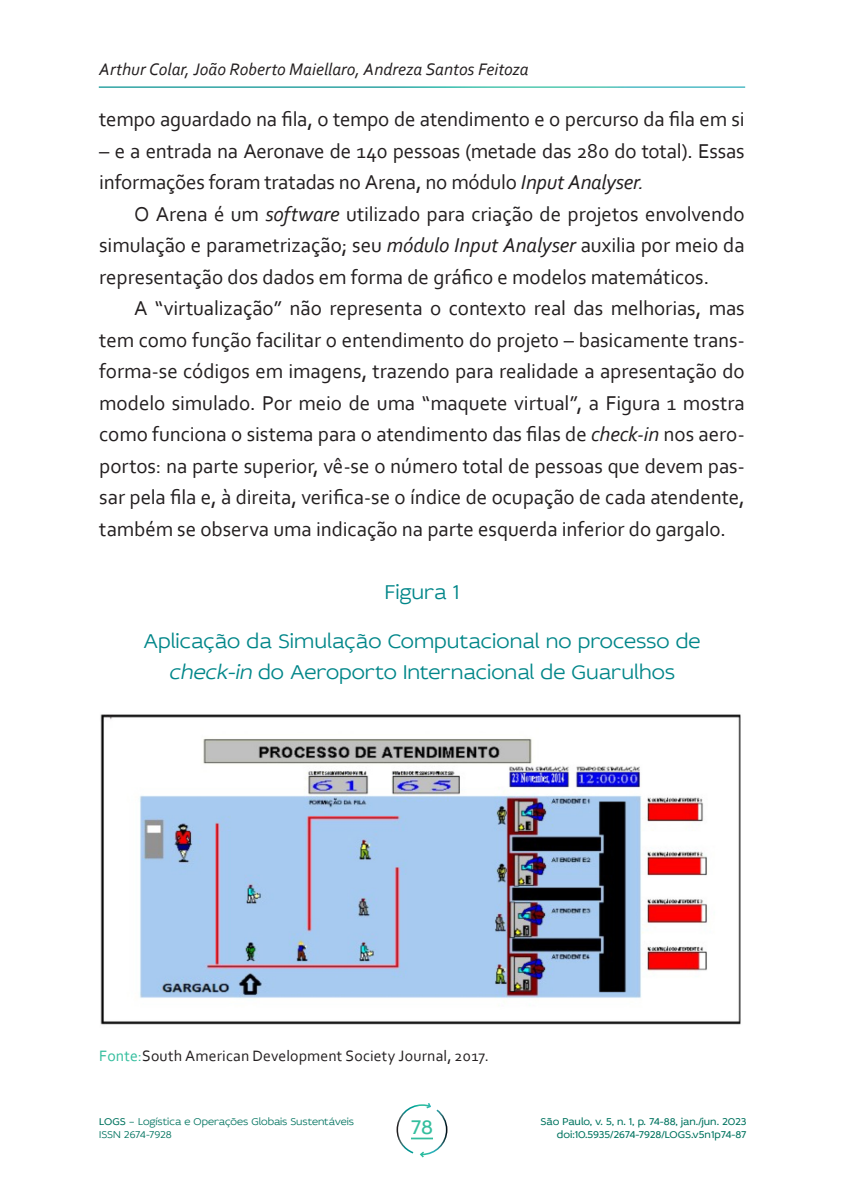
<style>
.page{position:relative;width:844px;height:1191px;background:#fff}
.page>*{position:absolute;margin:0;border:0;box-sizing:border-box;transform-origin:0 0}
.ARTIGO_texto_com_recuo{font:21px/31.5px "Corbel";letter-spacing:-.01em;color:#231f20;text-align:justify}
.TABELA_Legenda{font:300 21px/31.5px "Idealist Sans";color:#008689;text-align:center}
.t1{font:21px "Idealist Sans";color:#34be9e}
.t2{font:italic 17.5px "Corbel";color:#231f20}
.TABELA_fonte{font:15.75px "Corbel";letter-spacing:.01em;color:#231f20}
.t3{font:10.5px/12.6px "Idealist Sans";color:#01735f;text-align:right}
.t4{font:300 10.5px/12.6px "Idealist Sans";letter-spacing:-.005em;color:#01735f}
.s1{font-style:italic}
.s2{color:#34be9e}
.s3{font-weight:400}
</style>
<div class="page">
<svg style="left:396px;top:1103px;width:51px;height:54px"></svg>
<hr style="left:411px;top:1137px;width:22px;height:2px;background:#34be9e">
<img style="left:100px;top:714px;width:641px;height:311px">
<p class="t2" style="left:99px;top:58px;width:431px">Arthur Colar, João Roberto Maiellaro, Andreza Santos Feitoza</p>
<p class="ARTIGO_texto_com_recuo" style="left:99px;top:103px;width:646px">tempo aguardado na fila, o tempo de atendimento e o percurso da fila em si</p>
<p class="ARTIGO_texto_com_recuo" style="left:99px;top:134px;width:646px">– e a entrada na Aeronave de 140 pessoas (metade das 280 do total). Essas informações foram tratadas no Arena, no módulo <span class="s1">Input Analyser.</span></p>
<p class="ARTIGO_texto_com_recuo" style="left:99px;top:197px;width:646px;text-indent:35px">O Arena é um <span class="s1">software</span> utilizado para criação de projetos envolvendo simulação e parametrização; seu <span class="s1">módulo Input Analyser</span> auxilia por meio da representação dos dados em forma de gráfico e modelos matemáticos.</p>
<p class="ARTIGO_texto_com_recuo" style="left:99px;top:292px;width:646px;text-indent:35px">A “virtualização” não representa o contexto real das melhorias, mas tem como função facilitar o entendimento do projeto – basicamente trans&shy;forma-se códigos em imagens, trazendo para realidade a apresentação do modelo simulado. Por meio de uma “maquete virtual”, a Figura 1 mostra como funciona o sistema para o atendimento das filas de <span class="s1">check-in</span> nos aero&shy;portos: na parte superior, vê-se o número total de pessoas que devem pas&shy;sar pela fila e, à direita, verifica-se o índice de ocupação de cada atendente, também se observa uma indicação na parte esquerda inferior do gargalo.</p>
<p class="TABELA_Legenda" style="left:384px;top:575px;width:76px">Figura 1</p>
<p class="TABELA_Legenda" style="left:143px;top:624px;width:558px">Aplicação da Simulação Computacional no processo de <span class="s1">check-in</span> do Aeroporto Internacional de Guarulhos</p>
<p class="TABELA_fonte" style="left:99px;top:1045px;width:391px"><span class="s2">Fonte:</span>South American Development Society Journal, 2017.</p>
<p class="t4" style="left:99px;top:1115px;width:256px"><span class="s3">LOGS</span> – Logística e Operações Globais Sustentáveis<br>ISSN 2674-7928</p>
<p class="t3" style="left:540px;top:1115px;width:207px">São Paulo, v. 5, n. 1, p. 74-88, jan./jun. 2023 doi:10.5935/2674-7928/LOGS.v5n1p74-87</p>
<p class="t1" style="left:411px;top:1113px;width:24px">78</p>
</div>
